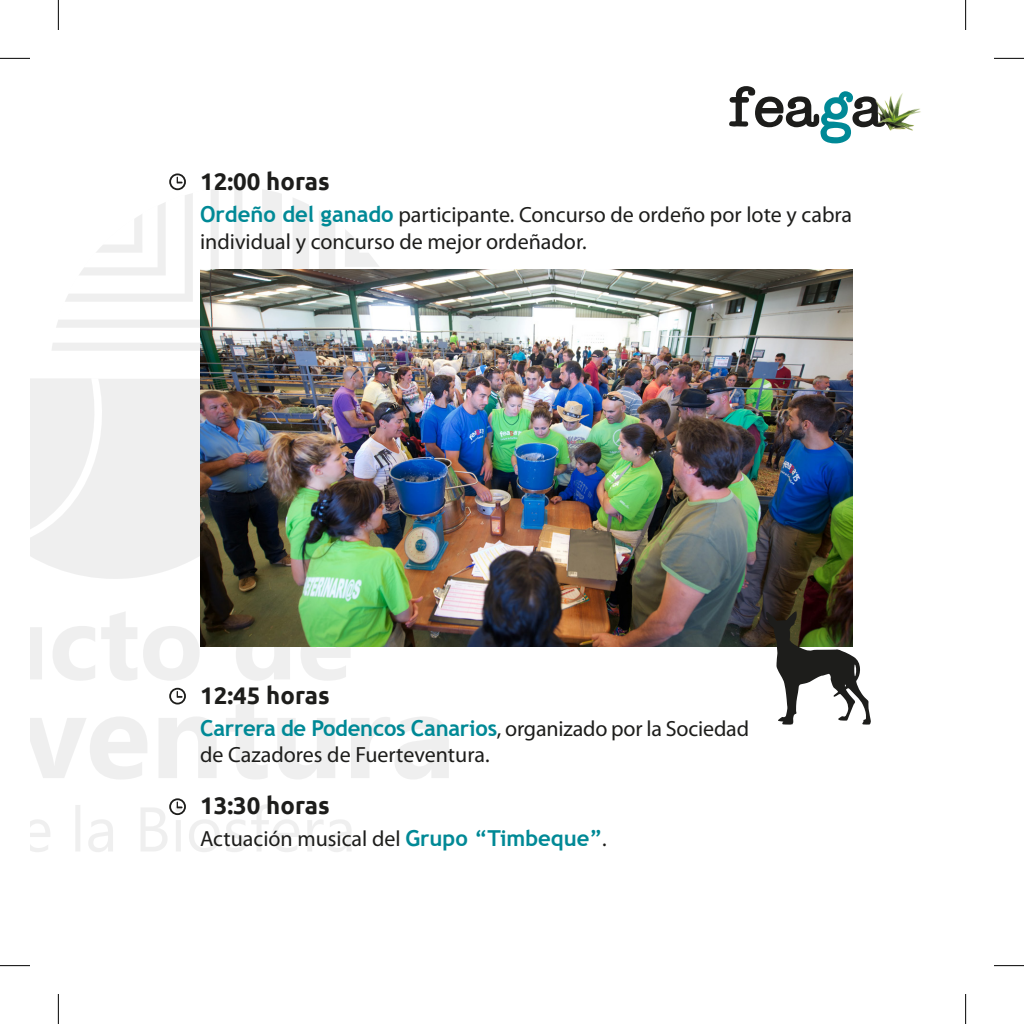
<style>
.page{position:relative;width:1024px;height:1024px;background:#fff}
.page>*{position:absolute;margin:0;border:0;box-sizing:border-box;transform-origin:0 0}
.t1{font:700 24px "Ubuntu";color:#1d1d1b}
.t2{font:22px/26.4px "Myriad Pro";color:#1d1d1b}
.t3{font:700 22px "Trebuchet MS";letter-spacing:-.01em;color:#008996}
.s1{font-family:"Trebuchet MS";font-weight:700;color:#008996}
.s2{font-family:"Myriad Pro";font-weight:400;color:#1d1d1b}
</style>
<div class="page">
<svg style="left:729px;top:86px;width:139px;height:57px"></svg>
<img style="left:868px;top:93px;width:53px;height:38px">
<div style="left:30px;top:379px;width:170px;height:200px;background:#efefef"></div>
<svg style="left:52px;top:187px;width:375px;height:164px"></svg>
<svg style="left:30px;top:379px;width:76px;height:157px"></svg>
<svg style="left:30px;top:612px;width:321px;height:69px"></svg>
<img style="left:200px;top:270px;width:652px;height:376px">
<svg style="left:766px;top:611px;width:105px;height:114px"></svg>
<svg style="left:169px;top:173px;width:17px;height:17px"></svg>
<svg style="left:30px;top:688px;width:419px;height:91px"></svg>
<svg style="left:30px;top:798px;width:321px;height:54px"></svg>
<hr style="left:0;top:58px;width:30px;height:1px;background:#000">
<hr style="left:994px;top:58px;width:30px;height:1px;background:#000">
<hr style="left:0;top:965px;width:30px;height:1px;background:#000">
<hr style="left:994px;top:965px;width:30px;height:1px;background:#000">
<hr style="left:58px;top:0;width:1px;height:30px;background:#000">
<hr style="left:58px;top:994px;width:1px;height:30px;background:#000">
<hr style="left:965px;top:0;width:1px;height:30px;background:#000">
<hr style="left:965px;top:994px;width:1px;height:30px;background:#000">
<p class="t1" style="left:200px;top:167px;width:131px">12:00 horas</p>
<p class="t2" style="left:200px;top:202px;width:653px"><span class="s1">Ordeño del ganado</span> participante. Concurso de ordeño por lote y cabra individual y concurso de mejor ordeñador.</p>
<p class="t1" style="left:200px;top:680px;width:131px">12:45 horas</p>
<p class="t3" style="left:200px;top:714px;width:550px">Carrera de Podencos Canarios<span class="s2">, organizado por la Sociedad</span></p>
<p class="t2" style="left:200px;top:741px;width:291px">de Cazadores de Fuerteventura.</p>
<p class="t1" style="left:200px;top:790px;width:131px">13:30 horas</p>
<p class="t2" style="left:200px;top:825px;width:408px">Actuación musical del <span class="s1">Grupo “Timbeque”</span>.</p>
</div>
